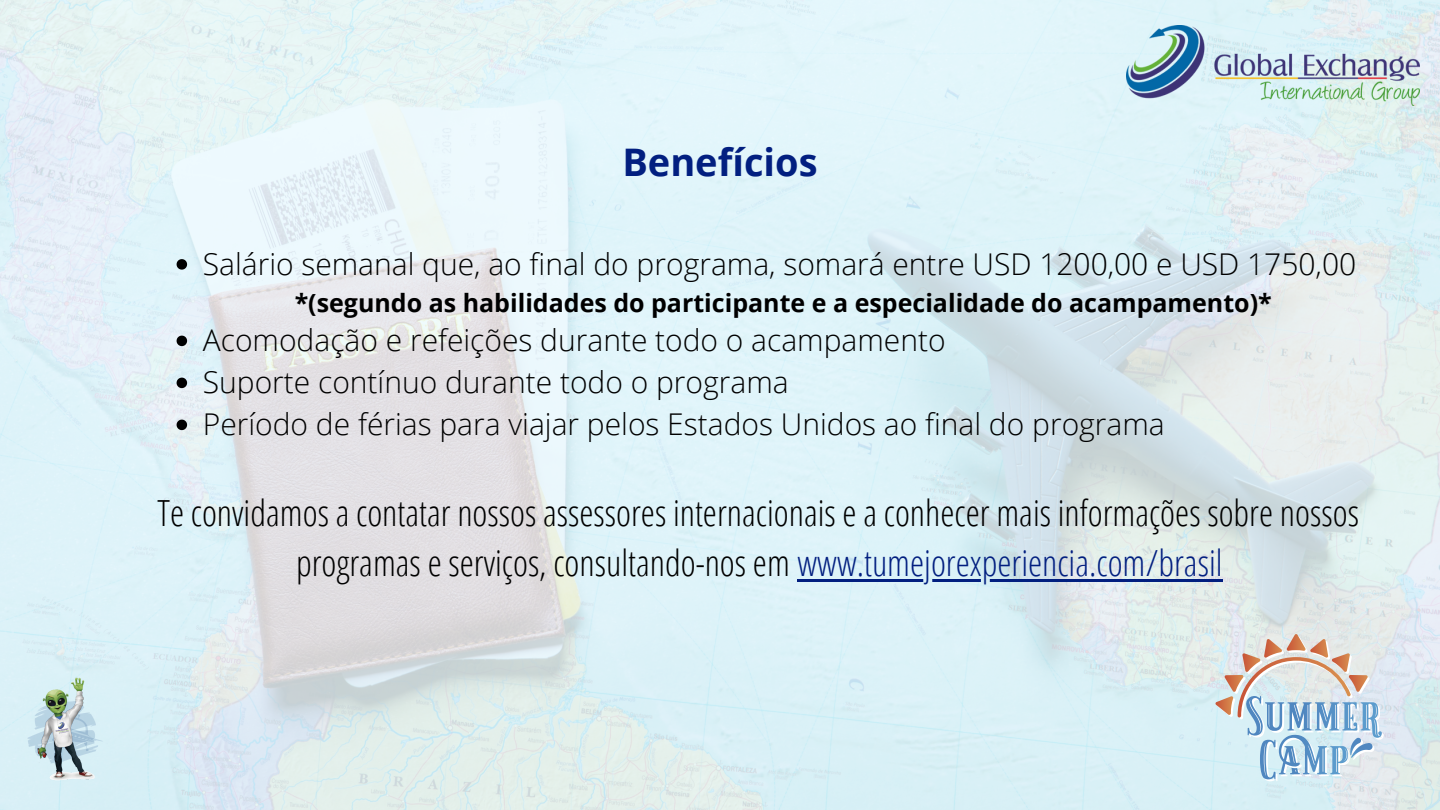
<style>
.page{position:relative;width:1440px;height:810px;background:#fff}
.page>*{position:absolute;margin:0;border:0;box-sizing:border-box;transform-origin:0 0}
.t1{font:700 38px "Open Sans";color:#021f80}
.t2{font:300 36px/50.2px "Open Sans Condensed";color:#000;text-align:center}
.t3{font:300 30px "Open Sans";color:#000}
.t4{font:700 25px "Open Sans";color:#000}
.s1{color:#021f80}
</style>
<div class="page">
<img style="left:0;top:0;width:1440px;height:810px">
<img style="left:27px;top:676px;width:78px;height:106px">
<img style="left:1127px;top:26px;width:292px;height:79px">
<svg style="left:1215px;top:634px;width:169px;height:147px;background:#ccd6dc"></svg>
<svg style="left:177px;top:259px;width:10px;height:11px"></svg>
<svg style="left:177px;top:336px;width:10px;height:10px"></svg>
<svg style="left:177px;top:378px;width:10px;height:10px"></svg>
<svg style="left:177px;top:420px;width:10px;height:10px"></svg>
<hr style="left:798px;top:579px;width:348px;height:3px;background:#021f80">
<hr style="left:1146px;top:579px;width:77px;height:3px;background:#021f80">
<p class="t1" style="left:622px;top:135px;width:197px">Benefícios</p>
<p class="t3" style="left:203px;top:243px;width:1155px">Salário semanal que, ao final do programa, somará entre USD 1200,00 e USD 1750,00</p>
<p class="t4" style="left:295px;top:285px;width:979px">*(segundo as habilidades do participante e a especialidade do acampamento)*</p>
<p class="t3" style="left:203px;top:319px;width:744px">Acomodação e refeições durante todo o acampamento</p>
<p class="t3" style="left:203px;top:361px;width:587px">Suporte contínuo durante todo o programa</p>
<p class="t3" style="left:203px;top:403px;width:963px">Período de férias para viajar pelos Estados Unidos ao final do programa</p>
<p class="t2" style="left:158px;top:487px;width:1203px">Te convidamos a contatar nossos assessores internacionais e a conhecer mais informações sobre nossos programas e serviços, consultando-nos em <span class="s1">www.tumejorexperiencia.com/brasil</span></p>
</div>
